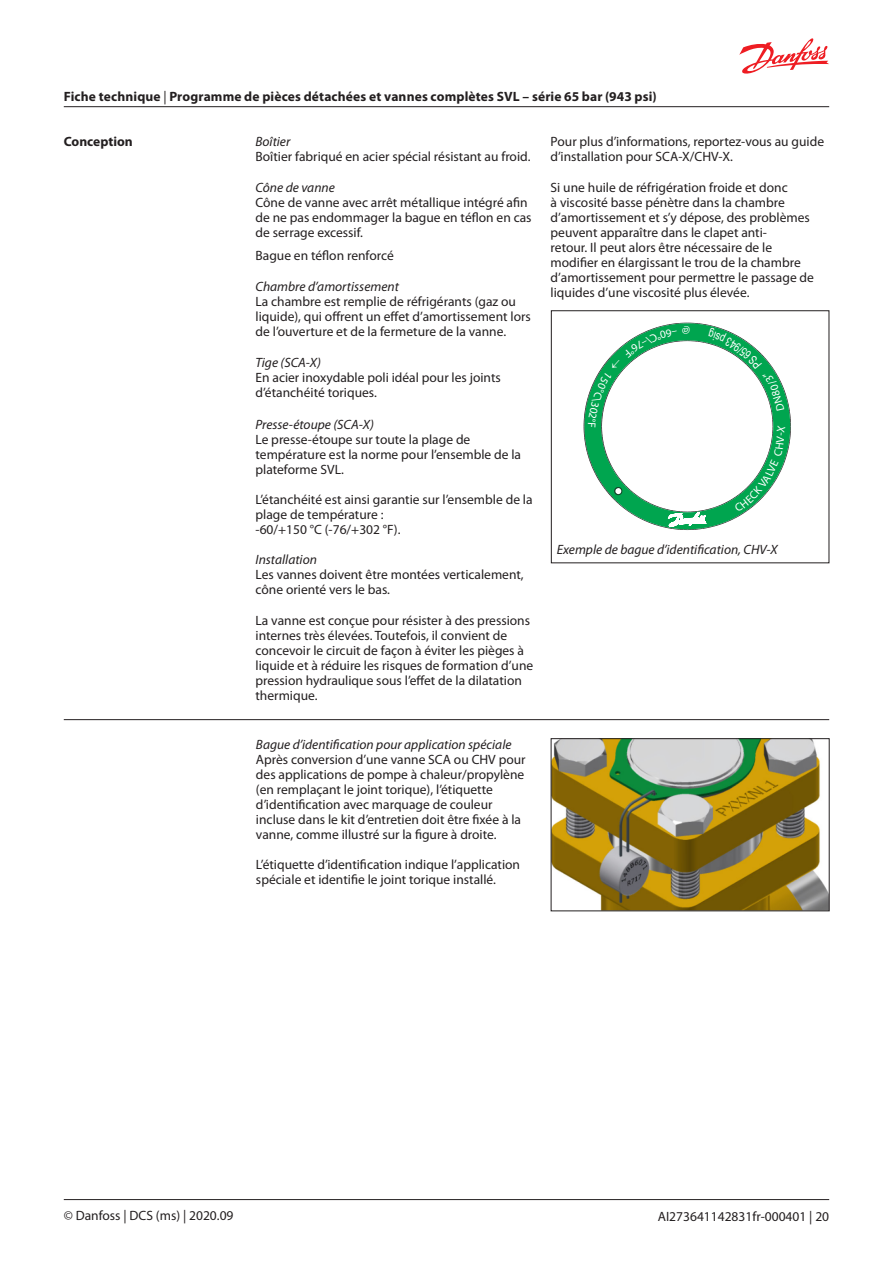
<style>
.page{position:relative;width:893px;height:1263px;background:#fff}
.page>*{position:absolute;margin:0;border:0;box-sizing:border-box;transform-origin:0 0}
.Normtext{font:13.5px/15px "Myriad Pro";color:#231f20}
.Italic{font:italic 13.5px "Myriad Pro";color:#231f20}
.Normtext__bold{font:700 13.5px "Myriad Pro";letter-spacing:.01em;color:#231f20}
.Normtext-2{font:italic 13.5px "Myriad Pro";color:#231f20}
.s1{font-weight:400}
</style>
<div class="page">
<hr style="left:64px;top:1199px;width:765px;height:1px;background:#231f20">
<hr style="left:64px;top:106px;width:765px;height:1px;background:#231f20">
<svg style="left:739px;top:38px;width:90px;height:36px"></svg>
<div style="left:551px;top:310px;width:278px;height:253px;border:1px solid #231f20"></div>
<hr style="left:64px;top:719px;width:765px;height:1px;background:#231f20">
<img style="left:553px;top:740px;width:274px;height:169px">
<div style="left:551px;top:738px;width:278px;height:173px;border:1px solid #231f20"></div>
<svg style="left:584px;top:323px;width:207px;height:207px"></svg>
<p class="Normtext__bold" style="left:64px;top:89px;width:594px">Fiche technique <span class="s1">|</span> Programme de pièces détachées et vannes complètes SVL – série 65 bar (943 psi)</p>
<p class="Normtext__bold" style="left:64px;top:134px;width:70px">Conception</p>
<p class="Italic" style="left:255px;top:134px;width:36px">Boîtier</p>
<p class="Normtext" style="left:255px;top:149px;width:276px">Boîtier fabriqué en acier spécial résistant au froid.</p>
<p class="Italic" style="left:255px;top:181px;width:81px">Cône de vanne</p>
<p class="Normtext" style="left:255px;top:196px;width:278px">Cône de vanne avec arrêt métallique intégré afin de ne pas endommager la bague en téflon en cas de serrage excessif.</p>
<p class="Normtext" style="left:255px;top:248px;width:140px">Bague en téflon renforcé</p>
<p class="Italic" style="left:255px;top:279px;width:145px">Chambre d’amortissement</p>
<p class="Normtext" style="left:255px;top:294px;width:277px">La chambre est remplie de réfrigérants (gaz ou liquide), qui offrent un effet d’amortissement lors de l’ouverture et de la fermeture de la vanne.</p>
<p class="Italic" style="left:255px;top:356px;width:67px">Tige (SCA-X)</p>
<p class="Normtext" style="left:255px;top:371px;width:247px">En acier inoxydable poli idéal pour les joints d’étanchéité toriques.</p>
<p class="Italic" style="left:255px;top:417px;width:120px">Presse-étoupe (SCA-X)</p>
<p class="Normtext" style="left:255px;top:432px;width:267px">Le presse-étoupe sur toute la plage de température est la norme pour l’ensemble de la plateforme SVL.</p>
<p class="Normtext" style="left:255px;top:492px;width:279px">L’étanchéité est ainsi garantie sur l’ensemble de la plage de température :</p>
<p class="Normtext" style="left:255px;top:522px;width:146px">-60/+150 °C (-76/+302 °F).</p>
<p class="Italic" style="left:255px;top:552px;width:63px">Installation</p>
<p class="Normtext" style="left:255px;top:567px;width:270px">Les vannes doivent être montées verticalement, cône orienté vers le bas.</p>
<p class="Normtext" style="left:255px;top:613px;width:279px">La vanne est conçue pour résister à des pressions internes très élevées. Toutefois, il convient de concevoir le circuit de façon à éviter les pièges à liquide et à réduire les risques de formation d’une pression hydraulique sous l’effet de la dilatation thermique.</p>
<p class="Normtext-2" style="left:256px;top:737px;width:257px">Bague d’identification pour application spéciale</p>
<p class="Normtext" style="left:256px;top:752px;width:271px">Après conversion d’une vanne SCA ou CHV pour des applications de pompe à chaleur/propylène (en remplaçant le joint torique), l’étiquette d’identification avec marquage de couleur incluse dans le kit d’entretien doit être fixée à la vanne, comme illustré sur la figure à droite.</p>
<p class="Normtext" style="left:256px;top:857px;width:266px">L’étiquette d’identification indique l’application spéciale et identifie le joint torique installé.</p>
<p class="Normtext" style="left:551px;top:134px;width:275px">Pour plus d’informations, reportez-vous au guide d’installation pour SCA-X/CHV-X.</p>
<p class="Normtext" style="left:551px;top:181px;width:265px">Si une huile de réfrigération froide et donc<br>à viscosité basse pénètre dans la chambre d’amortissement et s’y dépose, des problèmes peuvent apparaître dans le clapet anti-<br>retour. Il peut alors être nécessaire de le modifier en élargissant le trou de la chambre d’amortissement pour permettre le passage de liquides d’une viscosité plus élevée.</p>
<p class="Italic" style="left:557px;top:542px;width:222px">Exemple de bague d’identification, CHV-X</p>
<p class="Normtext" style="left:64px;top:1209px;width:171px">© Danfoss | DCS (ms) | 2020.09</p>
<p class="Normtext" style="left:658px;top:1209px;width:173px">AI273641142831fr-000401 | 20</p>
</div>
